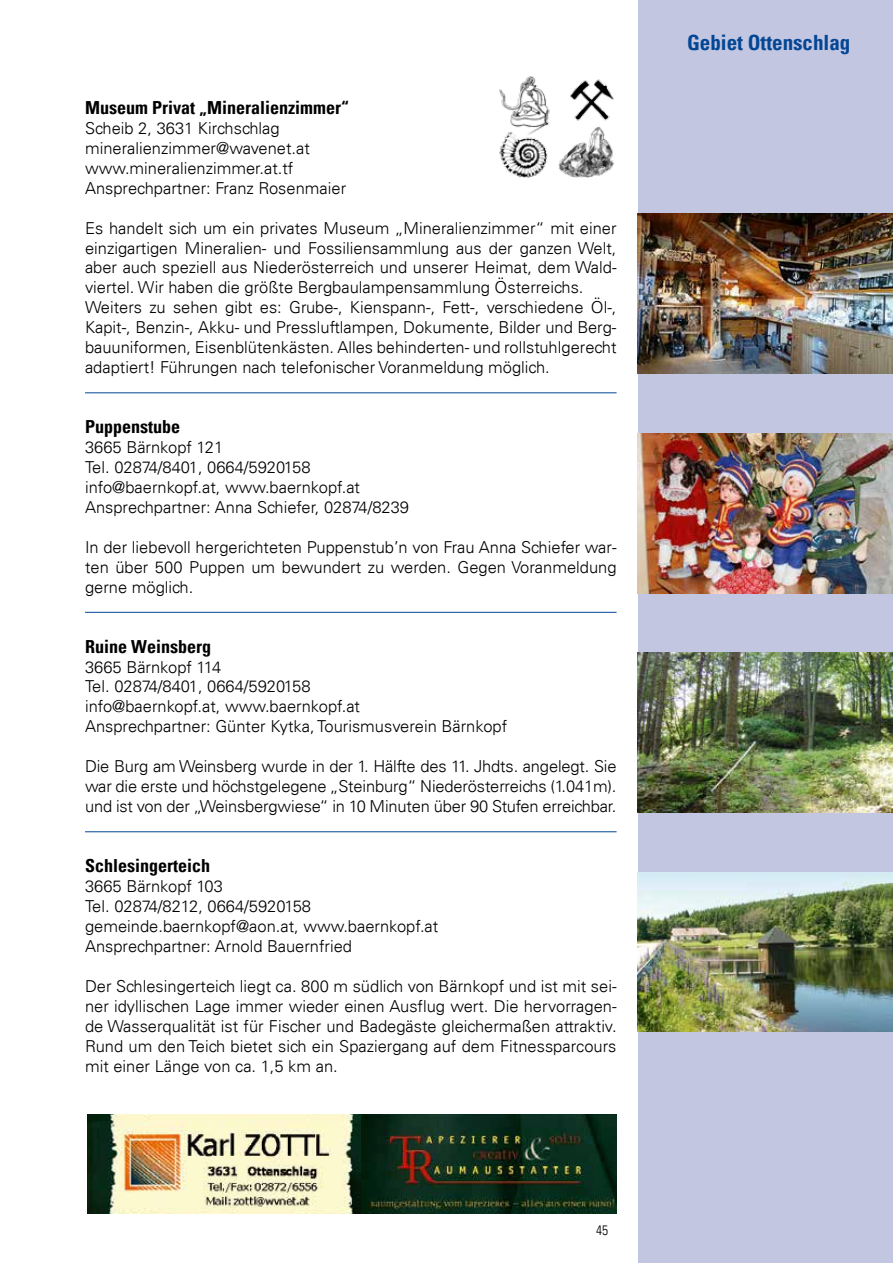
<style>
.page{position:relative;width:893px;height:1263px;background:#fff}
.page>*{position:absolute;margin:0;border:0;box-sizing:border-box;transform-origin:0 0}
.t1{font:700 condensed 21px "Univers";color:#034694}
.t2{font:700 condensed 18px "Univers";color:#000}
.t3{font:300 16.5px/20px "Univers";color:#000}
.t4{font:300 condensed 13.5px "Univers LT";color:#000}
</style>
<div class="page">
<div style="left:638px;top:0;width:255px;height:1263px;background:#c2c6e1"></div>
<img style="left:638px;top:214px;width:255px;height:159px">
<img style="left:499px;top:76px;width:115px;height:102px">
<hr style="left:85px;top:392px;width:532px;height:1px;background:#034694">
<hr style="left:85px;top:612px;width:532px;height:1px;background:#034694">
<hr style="left:85px;top:831px;width:532px;height:1px;background:#034694">
<img style="left:638px;top:434px;width:255px;height:159px">
<img style="left:638px;top:653px;width:255px;height:159px">
<img style="left:638px;top:872px;width:255px;height:160px">
<img style="left:87px;top:1114px;width:274px;height:100px">
<img style="left:361px;top:1114px;width:256px;height:100px">
<p class="t2" style="left:85px;top:96px;width:265px">Museum Privat „Mineralienzimmer“</p>
<p class="t3" style="left:85px;top:118px;width:263px">Scheib 2, 3631 Kirchschlag mineralienzimmer@wavenet.at www.mineralienzimmer.at.tf<br>Ansprechpartner: Franz Rosenmaier</p>
<p class="t3" style="left:85px;top:218px;width:533px">Es handelt sich um ein privates Museum „Mineralienzimmer“ mit einer einzigartigen Mineralien- und Fossiliensammlung aus der ganzen Welt, aber auch speziell aus Niederösterreich und unserer Heimat, dem Wald&shy;viertel. Wir haben die größte Bergbaulampensammlung Österreichs.<br>Weiters zu sehen gibt es: Grube-, Kienspann-, Fett-, verschiedene Öl-, Kapit-, Benzin-, Akku- und Pressluftlampen, Dokumente, Bilder und Berg&shy;bauuniformen, Eisenblütenkästen. Alles behinderten- und rollstuhlgerecht adaptiert! Führungen nach telefonischer Voranmeldung möglich.</p>
<p class="t2" style="left:85px;top:416px;width:97px">Puppenstube</p>
<p class="t3" style="left:85px;top:437px;width:325px">3665 Bärnkopf 121<br>Tel. 02874/8401, 0664/5920158 info@baernkopf.at, www.baernkopf.at Ansprechpartner: Anna Schiefer, 02874/8239</p>
<p class="t3" style="left:85px;top:537px;width:533px;text-align:justify">In der liebevoll hergerichteten Puppenstub’n von Frau Anna Schiefer war&shy;ten über 500 Puppen um bewundert zu werden. Gegen Voranmeldung gerne möglich.</p>
<p class="t2" style="left:85px;top:635px;width:127px">Ruine Weinsberg</p>
<p class="t3" style="left:85px;top:657px;width:424px">3665 Bärnkopf 114<br>Tel. 02874/8401, 0664/5920158<br>info@baernkopf.at, www.baernkopf.at<br>Ansprechpartner: Günter Kytka, Tourismusverein Bärnkopf</p>
<p class="t3" style="left:85px;top:756px;width:533px;text-align:justify">Die Burg am Weinsberg wurde in der 1. Hälfte des 11. Jhdts. angelegt. Sie war die erste und höchstgelegene „Steinburg“ Niederösterreichs (1.041m). und ist von der „Weinsbergwiese“ in 10 Minuten über 90 Stufen erreichbar.</p>
<p class="t2" style="left:85px;top:854px;width:127px">Schlesingerteich</p>
<p class="t3" style="left:85px;top:876px;width:355px">3665 Bärnkopf 103<br>Tel. 02874/8212, 0664/5920158 gemeinde.baernkopf@aon.at, www.baernkopf.at Ansprechpartner: Arnold Bauernfried</p>
<p class="t3" style="left:85px;top:976px;width:533px;text-align:justify">Der Schlesingerteich liegt ca. 800 m südlich von Bärnkopf und ist mit sei&shy;ner idyllischen Lage immer wieder einen Ausflug wert. Die hervorragen&shy;de Wasserqualität ist für Fischer und Badegäste gleichermaßen attraktiv.<br>Rund um den Teich bietet sich ein Spaziergang auf dem Fitnessparcours mit einer Länge von ca. 1,5 km an.</p>
<p class="t4" style="left:596px;top:1222px;width:13px">45</p>
<p class="t1" style="left:687px;top:30px;width:165px">Gebiet Ottenschlag</p>
</div>
